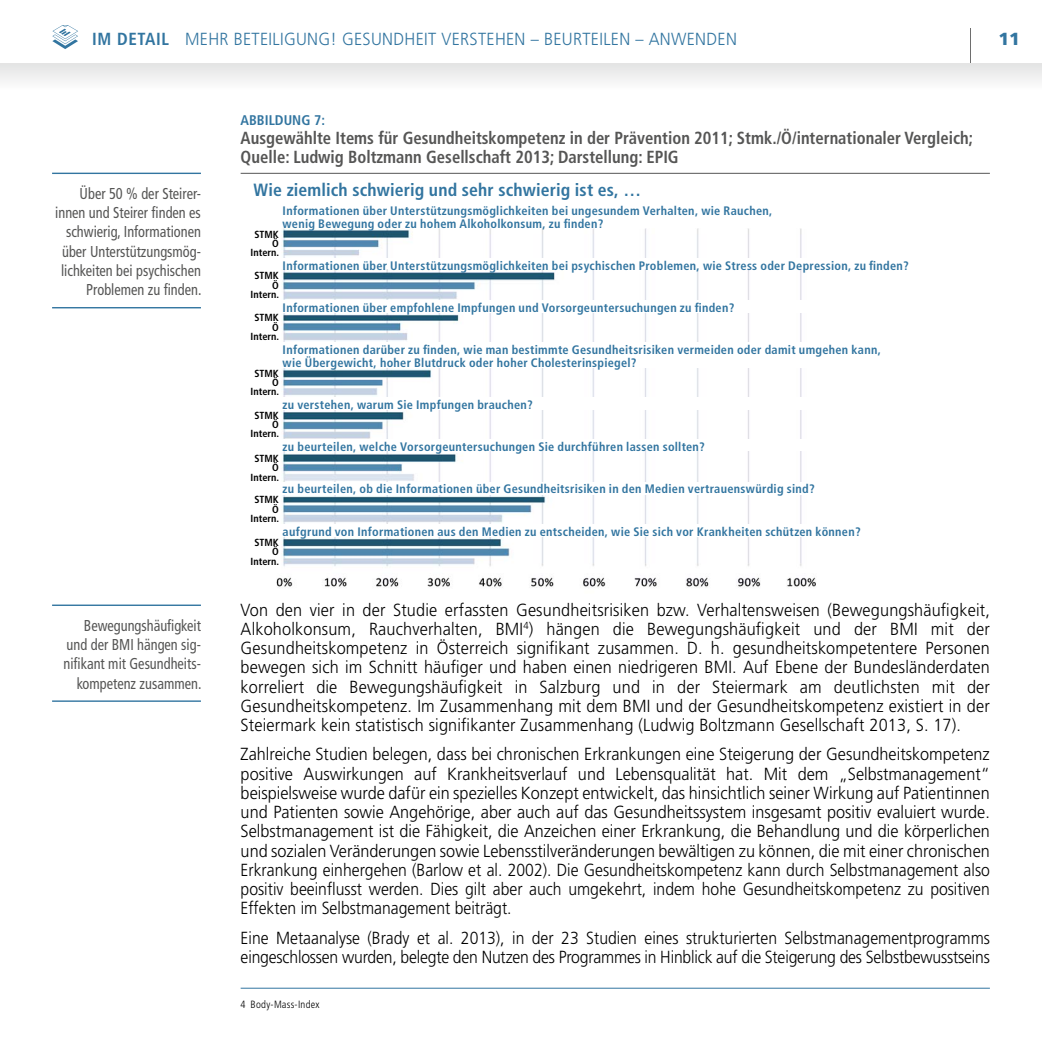
<style>
.page{position:relative;width:1042px;height:1042px;background:#fff}
.page>*{position:absolute;margin:0;border:0;box-sizing:border-box;transform-origin:0 0}
.t1{font:700 condensed 17.68px "Frutiger";letter-spacing:.005em;color:#3275a0}
.t2{font:300 17.5px/19.2px "Frutiger";color:#000;text-align:justify;scale:.93 1}
.t3{font:300 17.5px/19.2px "Frutiger";color:#000;scale:.9 1}
.t4{font:700 condensed 17.5px/19.2px "Frutiger";color:#565655;scale:.95 1}
.t5{font:300 17.5px "Frutiger";letter-spacing:.02em;color:#3275a0;scale:.93 1}
.t6{font:900 17.5px "Frutiger";color:#3275a0}
.t7{font:condensed 15.75px/19.2px "Frutiger";color:#565655;text-align:right;scale:.91 1}
.t8{font:700 condensed 14px "Frutiger";color:#3275a0}
.t9{font:700 condensed 12.25px/13.1px "Frutiger";letter-spacing:.02em;color:#3275a0}
.t10{font:300 condensed 10.5px "Frutiger";letter-spacing:.02em;color:#000}
.t11{font:700 condensed 10.33px/9.3px "Frutiger";color:#000;text-align:right}
.t12{font:700 condensed 9.8px/9.1px "Frutiger";color:#000;text-align:right}
.s1{font-weight:700;font-stretch:condensed}
</style>
<div class="page">
<div style="left:0;top:63px;width:1042px;height:18px;background:#ebebeb"></div>
<hr style="left:970px;top:28px;width:1px;height:35px;background:#6e6e6e">
<svg style="left:52px;top:25px;width:26px;height:24px"></svg>
<hr style="left:241px;top:173px;width:749px;height:1px;background:#565655">
<img style="left:282px;top:228px;width:520px;height:30px">
<img style="left:282px;top:269px;width:520px;height:30px">
<img style="left:282px;top:313px;width:520px;height:29px">
<img style="left:282px;top:368px;width:520px;height:29px">
<img style="left:282px;top:410px;width:520px;height:29px">
<img style="left:282px;top:452px;width:520px;height:29px">
<img style="left:282px;top:495px;width:520px;height:28px">
<img style="left:276px;top:538px;width:540px;height:50px">
<hr style="left:241px;top:988px;width:749px;height:1px;background:#3275a0">
<hr style="left:52px;top:173px;width:149px;height:1px;background:#3275a0">
<hr style="left:52px;top:307px;width:149px;height:1px;background:#3275a0">
<hr style="left:52px;top:604px;width:149px;height:2px;background:#3275a0">
<hr style="left:52px;top:700px;width:149px;height:2px;background:#3275a0">
<p class="t5" style="left:92px;top:29px;width:695px"><span class="s1">IM DETAIL</span> MEHR BETEILIGUNG! GESUNDHEIT VERSTEHEN – BEURTEILEN – ANWENDEN</p>
<p class="t6" style="left:998px;top:28px;width:23px">11</p>
<p class="t7" style="left:55px;top:184px;width:162px">Über 50 % der Steirer&shy;innen und Steirer finden es schwierig, Informationen über Unterstützungsmög&shy;lichkeiten bei psychischen<br>Problemen zu finden.</p>
<p class="t7" style="left:63px;top:616px;width:153px">Bewegungshäufigkeit und der BMI hängen sig&shy;nifikant mit Gesundheits&shy;kompetenz zusammen.</p>
<p class="t8" style="left:241px;top:111px;width:86px">ABBILDUNG 7:</p>
<p class="t4" style="left:241px;top:128px;width:772px">Ausgewählte Items für Gesundheitskompetenz in der Prävention 2011; Stmk./Ö/internationaler Vergleich;<br>Quelle: Ludwig Boltzmann Gesellschaft 2013; Darstellung: EPIG</p>
<p class="t1" style="left:254px;top:180px;width:389px">Wie ziemlich schwierig und sehr schwierig ist es, …</p>
<p class="t9" style="left:283px;top:204px;width:491px">Informationen über Unterstützungsmöglichkeiten bei ungesundem Verhalten, wie Rauchen, wenig Bewegung oder zu hohem Alkoholkonsum, zu finden?</p>
<p class="t9" style="left:283px;top:259px;width:628px">Informationen über Unterstützungsmöglichkeiten bei psychischen Problemen, wie Stress oder Depression, zu finden?</p>
<p class="t9" style="left:283px;top:301px;width:453px">Informationen über empfohlene Impfungen und Vorsorgeuntersuchungen zu finden?</p>
<p class="t9" style="left:283px;top:343px;width:600px">Informationen darüber zu finden, wie man bestimmte Gesundheitsrisiken vermeiden oder damit umgehen kann, wie Übergewicht, hoher Blutdruck oder hoher Cholesterinspiegel?</p>
<p class="t9" style="left:283px;top:398px;width:252px">zu verstehen, warum Sie Impfungen brauchen?</p>
<p class="t9" style="left:283px;top:440px;width:424px">zu beurteilen, welche Vorsorgeuntersuchungen Sie durchführen lassen sollten?</p>
<p class="t9" style="left:283px;top:483px;width:533px">zu beurteilen, ob die Informationen über Gesundheitsrisiken in den Medien vertrauenswürdig sind?</p>
<p class="t9" style="left:283px;top:525px;width:579px">aufgrund von Informationen aus den Medien zu entscheiden, wie Sie sich vor Krankheiten schützen können?</p>
<p class="t11" style="left:250px;top:229px;width:30px">STMK<br>Ö<br>Intern.</p>
<p class="t12" style="left:255px;top:267px;width:25px">STMK<br>Ö<br>EU</p>
<p class="t11" style="left:254px;top:234px;width:26px">STMK<br>Ö<br>EU</p>
<p class="t11" style="left:250px;top:271px;width:30px">STMK<br>Ö<br>Intern.</p>
<p class="t12" style="left:255px;top:309px;width:25px">STMK<br>Ö<br>EU</p>
<p class="t12" style="left:255px;top:359px;width:25px;line-height:19.4px">EU<br>STMK</p>
<p class="t12" style="left:272px;top:393px;width:8px">Ö</p>
<p class="t12" style="left:255px;top:421px;width:25px">STMK<br>Ö</p>
<p class="t12" style="left:255px;top:459px;width:25px">STMK<br>Ö<br>EU</p>
<p class="t12" style="left:255px;top:496px;width:25px">STMK<br>Ö<br>EU</p>
<p class="t11" style="left:254px;top:238px;width:26px">STMK<br>Ö</p>
<p class="t12" style="left:255px;top:276px;width:25px">STMK<br>Ö<br>EU</p>
<p class="t11" style="left:250px;top:313px;width:30px">STMK<br>Ö<br>Intern.</p>
<p class="t11" style="left:267px;top:265px;width:13px;text-align:center">Ö<br>EU</p>
<p class="t12" style="left:255px;top:289px;width:25px;line-height:18px">STMK<br>EU</p>
<p class="t12" style="left:255px;top:331px;width:25px">STMK<br>Ö</p>
<p class="t11" style="left:250px;top:369px;width:30px">STMK<br>Ö<br>Intern.</p>
<p class="t12" style="left:255px;top:406px;width:25px">STMK<br>Ö<br>EU</p>
<p class="t12" style="left:268px;top:453px;width:12px;text-align:center">Ö<br>EU</p>
<p class="t12" style="left:268px;top:490px;width:12px;text-align:center">Ö<br>EU</p>
<p class="t12" style="left:255px;top:514px;width:25px;line-height:18px">STMK<br>EU</p>
<p class="t11" style="left:254px;top:266px;width:26px">STMK<br>Ö<br>EU</p>
<p class="t12" style="left:268px;top:313px;width:12px;text-align:center">Ö<br>EU</p>
<p class="t11" style="left:267px;top:270px;width:13px;text-align:center">Ö<br>EU</p>
<p class="t12" style="left:268px;top:307px;width:12px;text-align:center">Ö<br>EU</p>
<p class="t12" style="left:255px;top:336px;width:25px">STMK</p>
<p class="t12" style="left:255px;top:373px;width:25px">STMK<br>Ö<br>EU</p>
<p class="t11" style="left:250px;top:411px;width:30px">STMK<br>Ö<br>Intern.</p>
<p class="t12" style="left:255px;top:448px;width:25px">STMK<br>Ö<br>EU</p>
<p class="t12" style="left:268px;top:495px;width:12px;text-align:center">Ö<br>EU</p>
<p class="t12" style="left:268px;top:532px;width:12px;text-align:center">Ö<br>EU</p>
<p class="t11" style="left:254px;top:270px;width:26px">STMK<br>Ö<br>EU</p>
<p class="t12" style="left:255px;top:307px;width:25px">STMK<br>Ö<br>EU</p>
<p class="t12" style="left:255px;top:358px;width:25px;line-height:19.4px">EU<br>STMK</p>
<p class="t12" style="left:272px;top:391px;width:8px">Ö</p>
<p class="t12" style="left:255px;top:420px;width:25px">STMK<br>Ö</p>
<p class="t12" style="left:255px;top:457px;width:25px">STMK<br>Ö<br>EU</p>
<p class="t11" style="left:250px;top:495px;width:30px">STMK<br>Ö<br>Intern.</p>
<p class="t12" style="left:255px;top:533px;width:25px">STMK<br>Ö<br>EU</p>
<p class="t11" style="left:254px;top:275px;width:26px">STMK<br>Ö<br>EU</p>
<p class="t12" style="left:255px;top:313px;width:25px">STMK<br>Ö<br>EU</p>
<p class="t12" style="left:255px;top:363px;width:25px;line-height:19.4px">EU<br>STMK</p>
<p class="t12" style="left:255px;top:401px;width:25px;line-height:19.4px">EU<br>STMK</p>
<p class="t12" style="left:272px;top:434px;width:8px">Ö</p>
<p class="t12" style="left:255px;top:463px;width:25px">STMK<br>Ö</p>
<p class="t12" style="left:255px;top:500px;width:25px">STMK<br>Ö<br>EU</p>
<p class="t11" style="left:250px;top:538px;width:30px">STMK<br>Ö<br>Intern.</p>
<p class="t12" style="left:255px;top:379px;width:25px">STMK<br>Ö</p>
<p class="t12" style="left:255px;top:416px;width:25px">STMK<br>Ö<br>EU</p>
<p class="t11" style="left:250px;top:454px;width:30px">STMK<br>Ö<br>Intern.</p>
<p class="t12" style="left:255px;top:491px;width:25px">STMK<br>Ö<br>EU</p>
<p class="t12" style="left:268px;top:538px;width:12px;text-align:center">Ö<br>EU</p>
<p class="t12" style="left:255px;top:455px;width:25px">STMK<br>Ö<br>EU</p>
<p class="t2" style="left:241px;top:600px;width:807px">Von den vier in der Studie erfassten Gesundheitsrisiken bzw. Verhaltensweisen (Bewegungshäufigkeit, Alkoholkonsum, Rauchverhalten, BMI<sup>4</sup>) hängen die Bewegungshäufigkeit und der BMI mit der Gesundheitskompetenz in Österreich signifikant zusammen. D. h. gesundheitskompetentere Personen bewegen sich im Schnitt häufiger und haben einen niedrigeren BMI. Auf Ebene der Bundesländerdaten korreliert die Bewegungshäufigkeit in Salzburg und in der Steiermark am deutlichsten mit der Gesundheitskompetenz. Im Zusammenhang mit dem BMI und der Gesundheitskompetenz existiert in der Steiermark kein statistisch signifikanter Zusammenhang (Ludwig Boltzmann Gesellschaft 2013, S. 17).</p>
<p class="t2" style="left:241px;top:745px;width:807px">Zahlreiche Studien belegen, dass bei chronischen Erkrankungen eine Steigerung der Gesundheitskompetenz positive Auswirkungen auf Krankheitsverlauf und Lebensqualität hat. Mit dem „Selbstmanagement“ beispielsweise wurde dafür ein spezielles Konzept entwickelt, das hinsichtlich seiner Wirkung auf Patientinnen und Patienten sowie Angehörige, aber auch auf das Gesundheitssystem insgesamt positiv evaluiert wurde.<br>Selbstmanagement ist die Fähigkeit, die Anzeichen einer Erkrankung, die Behandlung und die körperlichen und sozialen Veränderungen sowie Lebensstilveränderungen bewältigen zu können, die mit einer chronischen Erkrankung einhergehen (Barlow et al. 2002). Die Gesundheitskompetenz kann durch Selbstmanagement also positiv beeinflusst werden. Dies gilt aber auch umgekehrt, indem hohe Gesundheitskompetenz zu positiven Effekten im Selbstmanagement beiträgt.</p>
<p class="t3" style="left:241px;top:928px;width:834px">Eine Metaanalyse (Brady et al. 2013), in der 23 Studien eines strukturierten Selbstmanagementprogramms eingeschlossen wurden, belegte den Nutzen des Programmes in Hinblick auf die Steigerung des Selbstbewusstseins</p>
<p class="t10" style="left:241px;top:998px;width:81px">4 Body-Mass-Index</p>
</div>
